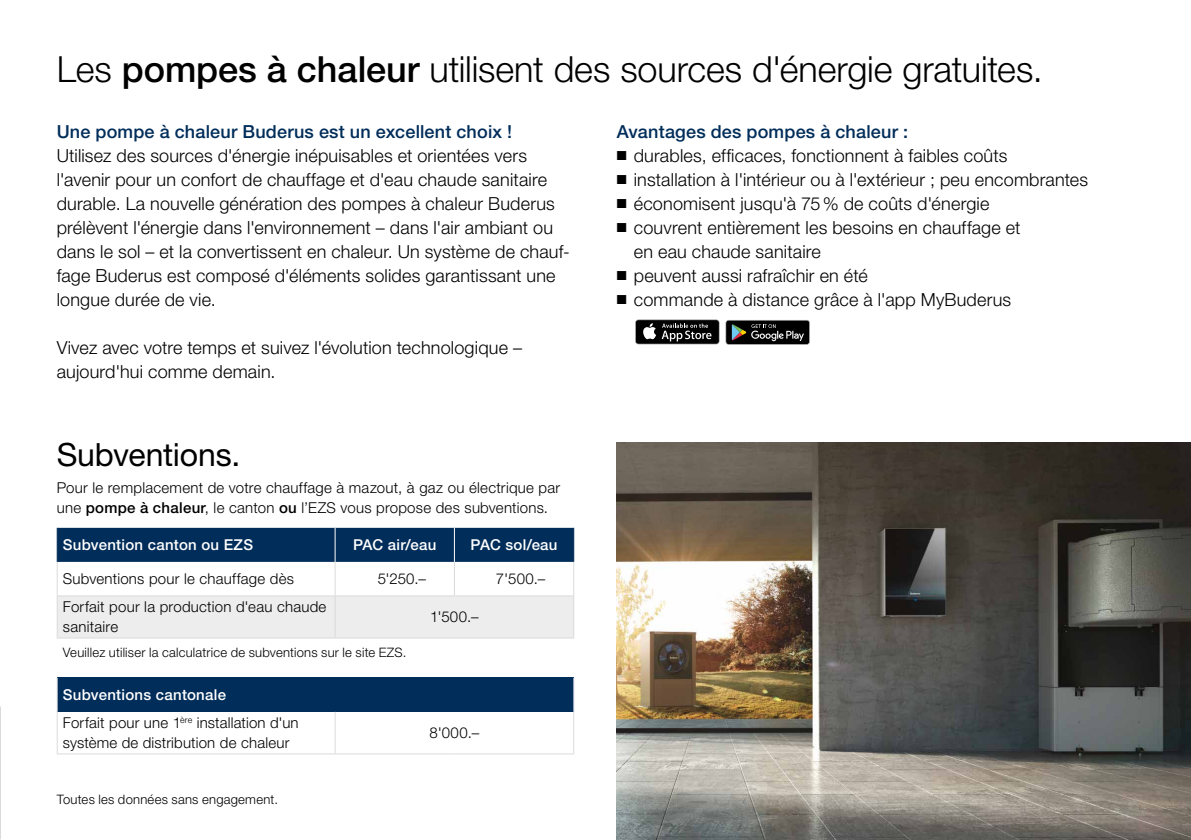
<style>
.page{position:relative;width:1191px;height:840px;background:#fff}
.page>*{position:absolute;margin:0;border:0;box-sizing:border-box;transform-origin:0 0}
.t1{font:300 36px "Helvetica Neue LT Pro";letter-spacing:-.005em;color:#000}
.t2{font:32px "Helvetica Neue LT Pro";letter-spacing:-.005em;color:#000}
.t3{font:300 18px/24px "Helvetica Neue LT Pro";letter-spacing:.01em;color:#000}
.t4{font:500 18px "Helvetica Neue LT Pro";letter-spacing:.01em;color:#002d5a}
.t5{font:300 15px/20px "Helvetica Neue LT Pro";letter-spacing:.015em;color:#000}
.t6{font:500 15px "Helvetica Neue LT Pro";letter-spacing:.015em;color:#fff}
.t7{font:300 13px "Helvetica Neue LT Pro";letter-spacing:.02em;color:#000}
.s1{font-weight:500}
.s2{font-weight:500;color:#fff}
</style>
<div class="page">
<img style="left:617px;top:442px;width:574px;height:397px">
<svg style="left:635px;top:319px;width:84px;height:25px;background:#383838"></svg>
<svg style="left:725px;top:320px;width:85px;height:24px;background:#2b2c2a"></svg>
<div style="left:58px;top:527px;width:515px;height:34px;background:#002d5a"></div>
<div style="left:58px;top:596px;width:515px;height:41px;background:#ededed"></div>
<div style="left:57px;top:677px;width:517px;height:34px;background:#002d5a"></div>
<hr style="left:573px;top:527px;width:1px;height:34px;background:#002d5a">
<hr style="left:57px;top:637px;width:278px;height:1px;background:#dadada">
<hr style="left:57px;top:595px;width:278px;height:1px;background:#dadada">
<hr style="left:335px;top:595px;width:119px;height:1px;background:#dadada">
<hr style="left:334px;top:596px;width:1px;height:41px;background:#dadada">
<hr style="left:454px;top:595px;width:120px;height:1px;background:#dadada">
<hr style="left:573px;top:596px;width:1px;height:41px;background:#dadada">
<hr style="left:335px;top:637px;width:119px;height:1px;background:#dadada">
<hr style="left:454px;top:637px;width:120px;height:1px;background:#dadada">
<hr style="left:334px;top:711px;width:1px;height:42px;background:#dadada">
<hr style="left:573px;top:711px;width:1px;height:42px;background:#dadada">
<hr style="left:335px;top:753px;width:119px;height:1px;background:#dadada">
<hr style="left:454px;top:753px;width:120px;height:1px;background:#dadada">
<hr style="left:57px;top:677px;width:1px;height:34px;background:#dadada">
<hr style="left:573px;top:677px;width:1px;height:34px;background:#c3c7da">
<hr style="left:573px;top:561px;width:1px;height:34px;background:#dadada">
<hr style="left:334px;top:561px;width:1px;height:34px;background:#dadada">
<hr style="left:454px;top:561px;width:1px;height:34px;background:#dadada">
<hr style="left:454px;top:527px;width:1px;height:34px;background:#fff">
<hr style="left:57px;top:753px;width:278px;height:1px;background:#dadada">
<hr style="left:57px;top:561px;width:1px;height:34px;background:#dadada">
<hr style="left:57px;top:596px;width:1px;height:41px;background:#dadada">
<hr style="left:57px;top:711px;width:1px;height:42px;background:#dadada">
<hr style="left:57px;top:527px;width:1px;height:34px;background:#002d5a">
<hr style="left:334px;top:527px;width:1px;height:34px;background:#fff">
<h1 class="t1" style="left:57px;top:48px;width:987px">Les <span class="s1">pompes à chaleur</span> utilisent des sources d'énergie gratuites.</h1>
<p class="t4" style="left:57px;top:120px;width:457px">Une pompe à chaleur Buderus est un excellent choix !</p>
<p class="t3" style="left:57px;top:143px;width:514px">Utilisez des sources d'énergie inépuisables et orientées vers l'avenir pour un confort de chauffage et d'eau chaude sanitaire durable. La nouvelle génération des pompes à chaleur Buderus prélèvent l'énergie dans l'environnement – dans l'air ambiant ou dans le sol – et la convertissent en chaleur. Un système de chauf&shy;fage Buderus est composé d'éléments solides garantissant une longue durée de vie.</p>
<p class="t3" style="left:57px;top:335px;width:467px">Vivez avec votre temps et suivez l'évolution technologique – aujourd'hui comme demain.</p>
<p class="t4" style="left:617px;top:120px;width:293px">Avantages des pompes à chaleur :</p>
<p class="t3" style="left:617px;top:143px;width:392px">■ durables, efficaces, fonctionnent à faibles coûts</p>
<p class="t3" style="left:617px;top:167px;width:473px">■ installation à l'intérieur ou à l'extérieur ; peu encombrantes</p>
<p class="t3" style="left:617px;top:191px;width:374px">■ économisent jusqu'à 75% de coûts d'énergie</p>
<p class="t3" style="left:634px;top:215px;width:388px;text-indent:-17px">■ couvrent entièrement les besoins en chauffage et en eau chaude sanitaire</p>
<p class="t3" style="left:617px;top:263px;width:252px">■ peuvent aussi rafraîchir en été</p>
<p class="t3" style="left:617px;top:287px;width:396px">■ commande à distance grâce à l'app MyBuderus</p>
<h2 class="t2" style="left:57px;top:434px;width:185px">Subventions.</h2>
<p class="t5" style="left:57px;top:477px;width:505px">Pour le remplacement de votre chauffage à mazout, à gaz ou électrique par une <span class="s1">pompe à chaleur</span>, le canton <span class="s1">ou</span> l’EZS vous propose des subventions.</p>
<p class="t6" style="left:63px;top:535px;width:192px">Subvention canton ou EZS</p>
<p class="t6" style="left:353px;top:535px;width:85px">PAC air/eau</p>
<p class="t6" style="left:470px;top:535px;width:88px">PAC sol/eau</p>
<p class="t5" style="left:63px;top:568px;width:233px">Subventions pour le chauffage dès</p>
<p class="t5" style="left:378px;top:568px;width:50px">5'250.–</p>
<p class="t5" style="left:496px;top:568px;width:51px">7'500.–</p>
<p class="t5" style="left:63px;top:596px;width:265px">Forfait pour la production d'eau chaude sanitaire</p>
<p class="t5" style="left:430px;top:606px;width:50px">1'500.–</p>
<p class="t7" style="left:63px;top:644px;width:345px">Veuillez utiliser la calculatrice de subventions sur le site EZS.</p>
<p class="t5" style="left:63px;top:680px;width:237px;line-height:28px"><span class="s2">Subventions cantonale<br></span>Forfait pour une 1<sup>ère</sup> installation d'un</p>
<p class="t5" style="left:63px;top:732px;width:228px">système de distribution de chaleur</p>
<p class="t5" style="left:429px;top:722px;width:51px">8'000.–</p>
<p class="t7" style="left:57px;top:790px;width:223px">Toutes les données sans engagement.</p>
</div>
